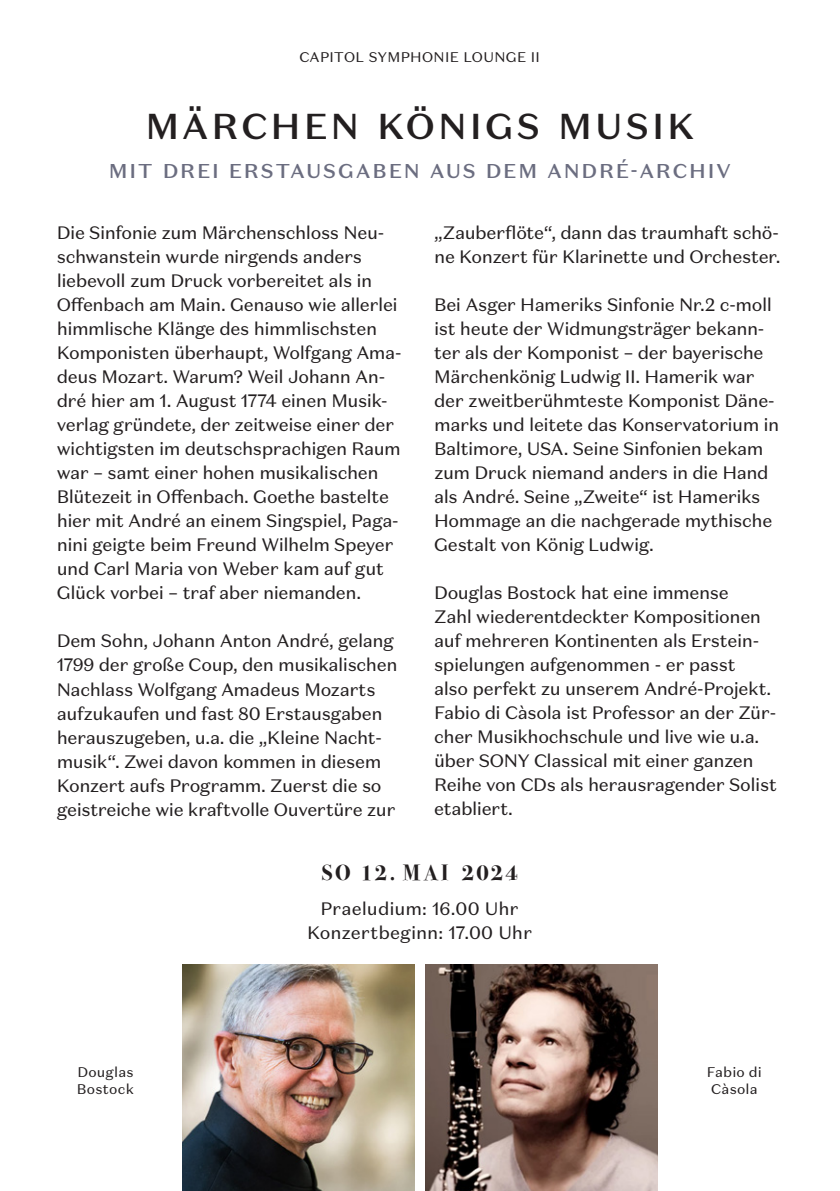
<style>
.page{position:relative;width:840px;height:1191px;background:#fff}
.page>*{position:absolute;margin:0;border:0;box-sizing:border-box;transform-origin:0 0}
.t1{font:500 36px "Domaine Sans Text";letter-spacing:.08em;color:#231f20}
.t2{font:700 22px "Bodoni Svty Two ITCTT";letter-spacing:.105em;color:#231f20}
.t3{font:500 20px "Domaine Sans Text";letter-spacing:.09em;color:#6b6d80}
.t4{font:18px/24px "Domaine Sans Text";letter-spacing:-.025em;color:#231f20}
.t5{font:18px/24px "Domaine Sans Text";letter-spacing:-.005em;color:#231f20;text-align:center}
.t6{font:14px/16.8px "Domaine Sans Text";letter-spacing:.015em;color:#231f20;text-align:center}
</style>
<div class="page">
<img style="left:425px;top:964px;width:232px;height:227px">
<img style="left:182px;top:964px;width:232px;height:227px">
<p class="t6" style="left:299px;top:48px;width:242px">CAPITOL SYMPHONIE LOUNGE II</p>
<h1 class="t1" style="left:145px;top:103px;width:550px">MÄRCHEN KÖNIGS MUSIK</h1>
<p class="t3" style="left:109px;top:158px;width:623px">MIT DREI ERSTAUSGABEN AUS DEM ANDRÉ-ARCHIV</p>
<p class="t4" style="left:57px;top:221px;width:346px">Die Sinfonie zum Märchenschloss Neu&shy;schwanstein wurde nirgends anders liebevoll zum Druck vorbereitet als in Offenbach am Main. Genauso wie allerlei himmlische Klänge des himmlischsten Komponisten überhaupt, Wolfgang Ama&shy;deus Mozart. Warum? Weil Johann An&shy;dré hier am 1. August 1774 einen Musik&shy;verlag gründete, der zeitweise einer der wichtigsten im deutschsprachigen Raum war – samt einer hohen musikalischen Blütezeit in Offenbach. Goethe bastelte hier mit André an einem Singspiel, Paga&shy;nini geigte beim Freund Wilhelm Speyer und Carl Maria von Weber kam auf gut Glück vorbei – traf aber niemanden.</p>
<p class="t4" style="left:57px;top:629px;width:342px">Dem Sohn, Johann Anton André, gelang 1799 der große Coup, den musikalischen Nachlass Wolfgang Amadeus Mozarts aufzukaufen und fast 80 Erstausgaben herauszugeben, u.a. die „Kleine Nacht&shy;musik“. Zwei davon kommen in diesem Konzert aufs Programm. Zuerst die so geistreiche wie kraftvolle Ouvertüre zur</p>
<p class="t4" style="left:434px;top:221px;width:347px">„Zauberflöte“, dann das traumhaft schö&shy;ne Konzert für Klarinette und Orchester.</p>
<p class="t4" style="left:434px;top:293px;width:346px">Bei Asger Hameriks Sinfonie Nr.2 c-moll ist heute der Widmungsträger bekann&shy;ter als der Komponist – der bayerische Märchenkönig Ludwig II. Hamerik war der zweitberühmteste Komponist Däne&shy;marks und leitete das Konservatorium in Baltimore, USA. Seine Sinfonien bekam zum Druck niemand anders in die Hand als André. Seine „Zweite“ ist Hameriks Hommage an die nachgerade mythische Gestalt von König Ludwig.</p>
<p class="t4" style="left:434px;top:581px;width:344px">Douglas Bostock hat eine immense<br>Zahl wiederentdeckter Kompositionen auf mehreren Kontinenten als Erstein&shy;spielungen aufgenommen - er passt<br>also perfekt zu unserem André-Projekt.<br>Fabio di Càsola ist Professor an der Zür&shy;cher Musikhochschule und live wie u.a. über SONY Classical mit einer ganzen Reihe von CDs als herausragender Solist etabliert.</p>
<p class="t6" style="left:77px;top:1063px;width:58px;text-align:left">Douglas<br>Bostock</p>
<p class="t2" style="left:322px;top:854px;width:197px">SO 12. MAI 2024</p>
<p class="t5" style="left:307px;top:896px;width:226px">Praeludium: 16.00 Uhr<br>Konzertbeginn: 17.00 Uhr</p>
<p class="t6" style="left:706px;top:1063px;width:56px">Fabio di<br>Càsola</p>
</div>
